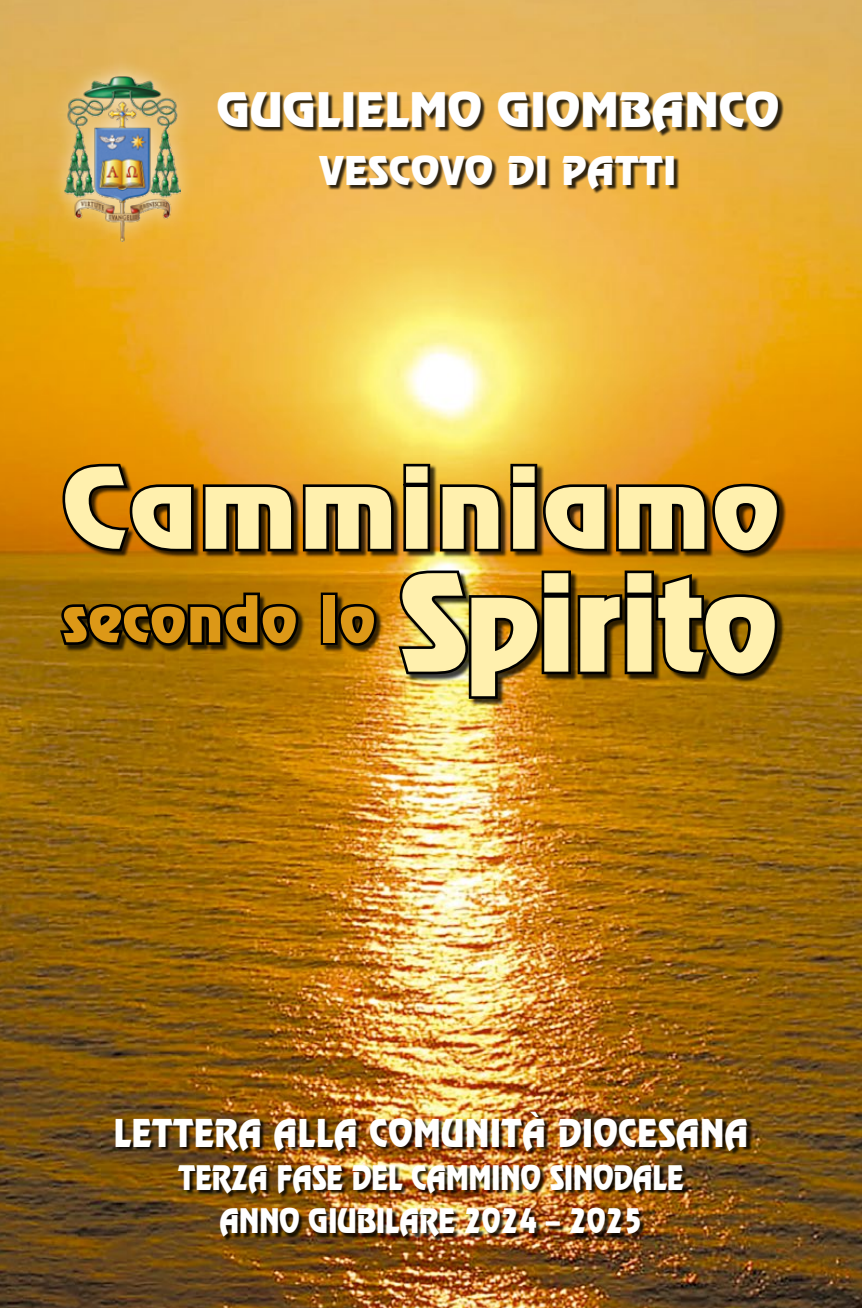
<style>
.page{position:relative;width:862px;height:1308px;background:#fff}
.page>*{position:absolute;margin:0;border:0;box-sizing:border-box;transform-origin:0 0}
.t1{font:110.92px "Revue BT";letter-spacing:.01em;color:#fff0ae;scale:1.07 1}
.t2{font:63.45px "Revue BT";letter-spacing:.01em;color:#dc9817}
.t3{font:47.48px "Revue BT";letter-spacing:-.01em;color:#fff}
.t4{font:39.6px "Revue BT";color:#fff}
.t5{font:38.25px "Revue BT";color:#fff;scale:.89 1}
.t6{font:33.75px/43.4px "Revue BT";letter-spacing:-.02em;color:#fff;text-align:center;scale:.84 1}
.s1{font-size:132.75px;color:#fff0ae}
</style>
<div class="page">
<img style="left:0;top:0;width:861px;height:1307px">
<div style="left:117px;top:1112px;width:635px;height:130px;background:#000;opacity:.8"></div>
<div style="left:218px;top:93px;width:565px;height:101px;background:#000;opacity:.8"></div>
<div style="left:47px;top:58px;width:151px;height:200px;background:#fff;opacity:.75"></div>
<img style="left:64px;top:77px;width:116px;height:164px">
<div style="left:62px;top:464px;width:723px;height:241px;background:#000;opacity:.75"></div>
<svg style="left:59px;top:461px;width:723px;height:95px;background:#66430a"></svg>
<svg style="left:56px;top:590px;width:246px;height:60px;background:#442e00"></svg>
<div style="left:320px;top:592px;width:17px;height:53px;border:5px solid #000"></div>
<svg style="left:335px;top:600px;width:45px;height:50px;background:#3e2801"></svg>
<img style="left:395px;top:566px;width:384px;height:135px">
<h3 class="t3" style="left:216px;top:81px;width:564px">GUGLIELMO GIOMBANCO</h3>
<p class="t4" style="left:319px;top:147px;width:358px">VESCOVO DI PATTI</p>
<h1 class="t1" style="left:62px;top:442px;width:672px">Camminiamo</h1>
<h2 class="t2" style="left:62px;top:581px;width:717px">secondo lo <span class="s1">Spirito</span></h2>
<p class="t5" style="left:113px;top:1109px;width:714px">LETTERA ALLA COMUNITÀ DIOCESANA</p>
<p class="t6" style="left:178px;top:1156px;width:603px">TERZA FASE DEL CAMMINO SINODALE<br>ANNO GIUBILARE 2024 – 2025</p>
</div>
